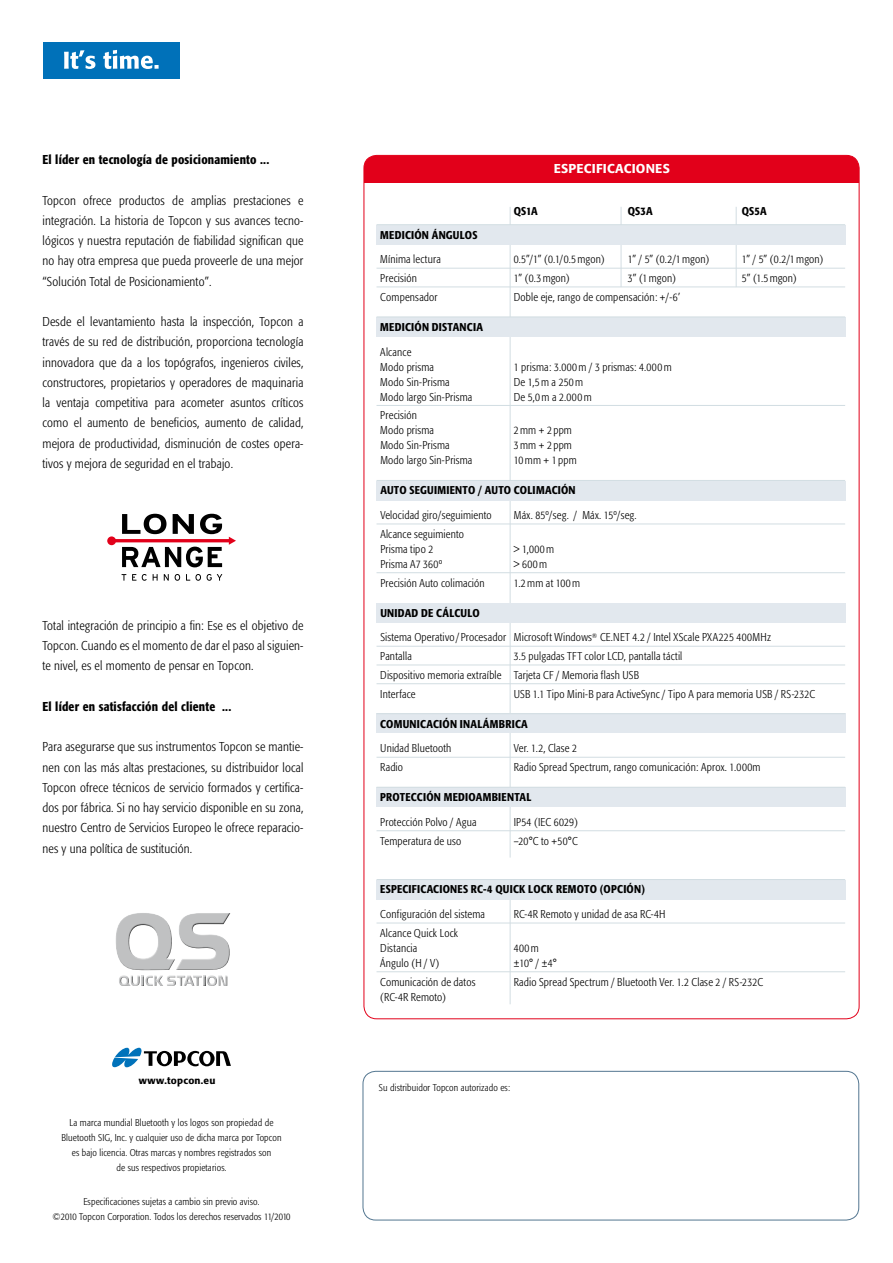
<style>
.page{position:relative;width:893px;height:1263px;background:#fff}
.page>*{position:absolute;margin:0;border:0;box-sizing:border-box;transform-origin:0 0}
.t1{font:300 condensed 12.75px/20.2px "Formata";letter-spacing:.015em;color:#000;text-align:justify}
.t2{font:500 condensed 12.75px "Formata";letter-spacing:.015em;color:#000}
.t3{font:500 12.75px "Formata";letter-spacing:.015em;color:#fff}
.t4{font:300 condensed 11.25px/15px "Formata";letter-spacing:.015em;color:#000}
.t5{font:500 condensed 11.25px "Formata";letter-spacing:.02em;color:#000}
.t6{font:500 10.05px "Formata";letter-spacing:.02em;color:#000}
.t7{font:300 condensed 9.75px/15px "Formata";letter-spacing:.015em;color:#000;text-align:center}
</style>
<div class="page">
<div style="left:364px;top:155px;width:495px;height:28px;background:#e2001a"></div>
<hr style="left:510px;top:207px;width:1px;height:650px;background:#d2dde2">
<div style="left:363px;top:1071px;width:496px;height:149px;border:1px solid #537690;border-radius:13px"></div>
<svg style="left:112px;top:1048px;width:119px;height:19px"></svg>
<div style="left:376px;top:480px;width:470px;height:20px;background:#e2e8ee"></div>
<div style="left:376px;top:603px;width:470px;height:20px;background:#e2e8ee"></div>
<div style="left:376px;top:713px;width:470px;height:20px;background:#e2e8ee"></div>
<div style="left:376px;top:787px;width:470px;height:20px;background:#e2e8ee"></div>
<hr style="left:510px;top:899px;width:1px;height:105px;background:#d2dde2">
<div style="left:376px;top:880px;width:470px;height:20px;background:#e2e8ee"></div>
<div style="left:376px;top:317px;width:470px;height:20px;background:#e2e8ee"></div>
<hr style="left:621px;top:207px;width:1px;height:80px;background:#d2dde2">
<hr style="left:736px;top:207px;width:1px;height:80px;background:#d2dde2">
<div style="left:376px;top:225px;width:470px;height:20px;background:#e2e8ee"></div>
<hr style="left:376px;top:224px;width:469px;height:1px;background:#d2dde2">
<hr style="left:376px;top:268px;width:469px;height:1px;background:#d2dde2">
<hr style="left:376px;top:287px;width:469px;height:1px;background:#d2dde2">
<hr style="left:376px;top:317px;width:469px;height:1px;background:#d2dde2">
<hr style="left:376px;top:405px;width:469px;height:1px;background:#d2dde2">
<hr style="left:376px;top:480px;width:469px;height:1px;background:#d2dde2">
<hr style="left:376px;top:524px;width:469px;height:1px;background:#d2dde2">
<hr style="left:376px;top:572px;width:469px;height:1px;background:#d2dde2">
<hr style="left:376px;top:646px;width:469px;height:1px;background:#d2dde2">
<hr style="left:376px;top:665px;width:469px;height:1px;background:#d2dde2">
<hr style="left:376px;top:683px;width:469px;height:1px;background:#d2dde2">
<hr style="left:376px;top:713px;width:469px;height:1px;background:#d2dde2">
<hr style="left:376px;top:757px;width:469px;height:1px;background:#d2dde2">
<hr style="left:376px;top:787px;width:469px;height:1px;background:#d2dde2">
<hr style="left:376px;top:830px;width:469px;height:1px;background:#d2dde2">
<hr style="left:376px;top:879px;width:469px;height:1px;background:#d2dde2">
<hr style="left:376px;top:923px;width:469px;height:1px;background:#d2dde2">
<hr style="left:376px;top:971px;width:469px;height:1px;background:#d2dde2">
<div style="left:107px;top:536px;width:9px;height:9px;background:#e2001a;border-radius:50%"></div>
<svg style="left:113px;top:514px;width:123px;height:53px"></svg>
<svg style="left:122px;top:574px;width:4px;height:7px"></svg>
<svg style="left:132px;top:574px;width:4px;height:7px"></svg>
<svg style="left:142px;top:574px;width:5px;height:7px"></svg>
<svg style="left:153px;top:574px;width:5px;height:7px"></svg>
<svg style="left:164px;top:574px;width:5px;height:7px"></svg>
<svg style="left:175px;top:574px;width:5px;height:7px"></svg>
<svg style="left:186px;top:574px;width:15px;height:7px"></svg>
<svg style="left:207px;top:574px;width:15px;height:7px"></svg>
<div style="left:43px;top:43px;width:136px;height:36px;background:#0071b9"></div>
<svg style="left:64px;top:50px;width:31px;height:19px"></svg>
<svg style="left:103px;top:50px;width:56px;height:19px"></svg>
<div style="left:115px;top:912px;width:117px;height:75px;background:#000;opacity:.75"></div>
<p class="t2" style="left:43px;top:152px;width:228px">El líder en tecnología de posicionamiento ...</p>
<p class="t1" style="left:43px;top:190px;width:262px">Topcon ofrece productos de amplias prestaciones e integración. La historia de Topcon y sus avances tecno&shy;lógicos y nuestra reputación de fiabilidad significan que no hay otra empresa que pueda proveerle de una mejor “Solución Total de Posicionamiento”.</p>
<p class="t1" style="left:43px;top:312px;width:262px">Desde el levantamiento hasta la inspección, Topcon a través de su red de distribución, proporciona tecnología innovadora que da a los topógrafos, ingenieros civiles, constructores, propietarios y operadores de maquinaria la ventaja competitiva para acometer asuntos críticos como el aumento de beneficios, aumento de calidad, mejora de productividad, disminución de costes opera&shy;tivos y mejora de seguridad en el trabajo.</p>
<p class="t1" style="left:43px;top:615px;width:262px">Total integración de principio a fin: Ese es el objetivo de Topcon. Cuando es el momento de dar el paso al siguien&shy;te nivel, es el momento de pensar en Topcon.</p>
<p class="t2" style="left:43px;top:698px;width:190px">El líder en satisfacción del cliente ...</p>
<p class="t1" style="left:43px;top:737px;width:262px">Para asegurarse que sus instrumentos Topcon se mantie&shy;nen con las más altas prestaciones, su distribuidor local Topcon ofrece técnicos de servicio formados y certifica&shy;dos por fábrica. Si no hay servicio disponible en su zona, nuestro Centro de Servicios Europeo le ofrece reparacio&shy;nes y una política de sustitución.</p>
<p class="t6" style="left:139px;top:1075px;width:78px">www.topcon.eu</p>
<p class="t7" style="left:61px;top:1115px;width:222px">La marca mundial Bluetooth y los logos son propiedad de Bluetooth SIG, Inc. y cualquier uso de dicha marca por Topcon es bajo licencia. Otras marcas y nombres registrados son<br>de sus respectivos propietarios.</p>
<p class="t7" style="left:52px;top:1194px;width:240px">Especificaciones sujetas a cambio sin previo aviso.<br>©2010 Topcon Corporation. Todos los derechos reservados 11/2010</p>
<p class="t3" style="left:554px;top:161px;width:118px">ESPECIFICACIONES</p>
<p class="t5" style="left:514px;top:204px;width:26px">QS1A</p>
<p class="t5" style="left:628px;top:204px;width:26px">QS3A</p>
<p class="t5" style="left:742px;top:204px;width:26px">QS5A</p>
<p class="t5" style="left:380px;top:228px;width:99px">MEDICIÓN ÁNGULOS</p>
<p class="t4" style="left:380px;top:252px;width:62px">Mínima lectura</p>
<p class="t4" style="left:514px;top:252px;width:92px">0.5”/1” (0.1/0.5mgon)</p>
<p class="t4" style="left:628px;top:252px;width:83px">1” / 5” (0.2/1mgon)</p>
<p class="t4" style="left:742px;top:252px;width:83px">1” / 5” (0.2/1mgon)</p>
<p class="t4" style="left:380px;top:271px;width:38px">Precisión</p>
<p class="t4" style="left:514px;top:271px;width:58px">1” (0.3mgon)</p>
<p class="t4" style="left:628px;top:271px;width:50px">3” (1mgon)</p>
<p class="t4" style="left:742px;top:271px;width:56px">5” (1.5mgon)</p>
<p class="t4" style="left:380px;top:289px;width:59px">Compensador</p>
<p class="t4" style="left:514px;top:289px;width:168px">Doble eje, rango de compensación: +/-6’</p>
<p class="t5" style="left:380px;top:320px;width:104px">MEDICIÓN DISTANCIA</p>
<p class="t4" style="left:380px;top:344px;width:55px">Alcance<br>Modo prisma</p>
<p class="t4" style="left:514px;top:359px;width:159px">1 prisma: 3.000m / 3 prismas: 4.000m</p>
<p class="t4" style="left:380px;top:374px;width:71px">Modo Sin-Prisma</p>
<p class="t4" style="left:514px;top:374px;width:71px">De 1,5m a 250m</p>
<p class="t4" style="left:380px;top:389px;width:94px">Modo largo Sin-Prisma</p>
<p class="t4" style="left:514px;top:389px;width:79px">De 5,0m a 2.000m</p>
<p class="t4" style="left:380px;top:408px;width:55px">Precisión<br>Modo prisma</p>
<p class="t4" style="left:514px;top:423px;width:60px">2mm + 2 ppm</p>
<p class="t4" style="left:380px;top:438px;width:71px">Modo Sin-Prisma</p>
<p class="t4" style="left:514px;top:438px;width:60px">3mm + 2 ppm</p>
<p class="t4" style="left:380px;top:453px;width:94px">Modo largo Sin-Prisma</p>
<p class="t4" style="left:514px;top:453px;width:64px">10mm + 1 ppm</p>
<p class="t5" style="left:380px;top:483px;width:197px">AUTO SEGUIMIENTO / AUTO COLIMACIÓN</p>
<p class="t4" style="left:380px;top:508px;width:113px">Velocidad giro/seguimiento</p>
<p class="t4" style="left:514px;top:508px;width:124px">Máx. 85º/seg. / Máx. 15º/seg.</p>
<p class="t4" style="left:380px;top:526px;width:85px">Alcance seguimiento<br>Prisma tipo 2</p>
<p class="t4" style="left:514px;top:541px;width:42px">&gt; 1,000m</p>
<p class="t4" style="left:380px;top:556px;width:64px">Prisma A7 360º</p>
<p class="t4" style="left:514px;top:556px;width:35px">&gt; 600m</p>
<p class="t4" style="left:380px;top:575px;width:106px">Precisión Auto colimación</p>
<p class="t4" style="left:514px;top:575px;width:68px">1.2mm at 100m</p>
<p class="t5" style="left:380px;top:606px;width:101px">UNIDAD DE CÁLCULO</p>
<p class="t4" style="left:380px;top:628px;width:392px;line-height:18.8px">Sistema Operativo/Procesador Microsoft Windows<sup>®</sup> CE.NET 4.2 / Intel XScale PXA225 400MHz<br>Pantalla</p>
<p class="t4" style="left:380px;top:647px;width:304px;line-height:18.8px;text-indent:134px">3.5 pulgadas TFT color LCD, pantalla táctil<br>Dispositivo memoria extraíble Tarjeta CF / Memoria flash USB<br>Interface</p>
<p class="t4" style="left:514px;top:686px;width:303px">USB 1.1 Tipo Mini-B para ActiveSync / Tipo A para memoria USB / RS-232C</p>
<p class="t5" style="left:380px;top:717px;width:149px">COMUNICACIÓN INALÁMBRICA</p>
<p class="t4" style="left:380px;top:741px;width:73px">Unidad Bluetooth</p>
<p class="t4" style="left:514px;top:741px;width:65px">Ver. 1.2, Clase 2</p>
<p class="t4" style="left:380px;top:760px;width:24px">Radio</p>
<p class="t4" style="left:514px;top:760px;width:248px">Radio Spread Spectrum, rango comunicación: Aprox. 1.000m</p>
<p class="t5" style="left:380px;top:790px;width:153px">PROTECCIÓN MEDIOAMBIENTAL</p>
<p class="t4" style="left:380px;top:815px;width:98px">Protección Polvo / Agua</p>
<p class="t4" style="left:514px;top:815px;width:66px">IP54 (IEC 6029)</p>
<p class="t4" style="left:380px;top:833px;width:83px">Temperatura de uso</p>
<p class="t4" style="left:514px;top:833px;width:65px">–20°C to +50°C</p>
<p class="t5" style="left:380px;top:882px;width:266px">ESPECIFICACIONES RC-4 QUICK LOCK REMOTO (OPCIÓN)</p>
<p class="t4" style="left:380px;top:907px;width:106px">Configuración del sistema</p>
<p class="t4" style="left:514px;top:907px;width:153px">RC-4R Remoto y unidad de asa RC-4H</p>
<p class="t4" style="left:380px;top:926px;width:79px">Alcance Quick Lock<br>Distancia</p>
<p class="t4" style="left:514px;top:941px;width:27px">400m</p>
<p class="t4" style="left:380px;top:955px;width:61px">Ángulo (H / V)</p>
<p class="t4" style="left:514px;top:955px;width:44px">±10° / ±4°</p>
<p class="t4" style="left:380px;top:974px;width:97px">Comunicación de datos</p>
<p class="t4" style="left:514px;top:974px;width:251px">Radio Spread Spectrum / Bluetooth Ver. 1.2 Clase 2 / RS-232C</p>
<p class="t4" style="left:380px;top:989px;width:67px">(RC-4R Remoto)</p>
<p class="t7" style="left:379px;top:1080px;width:133px">Su distribuidor Topcon autorizado es:</p>
</div>
